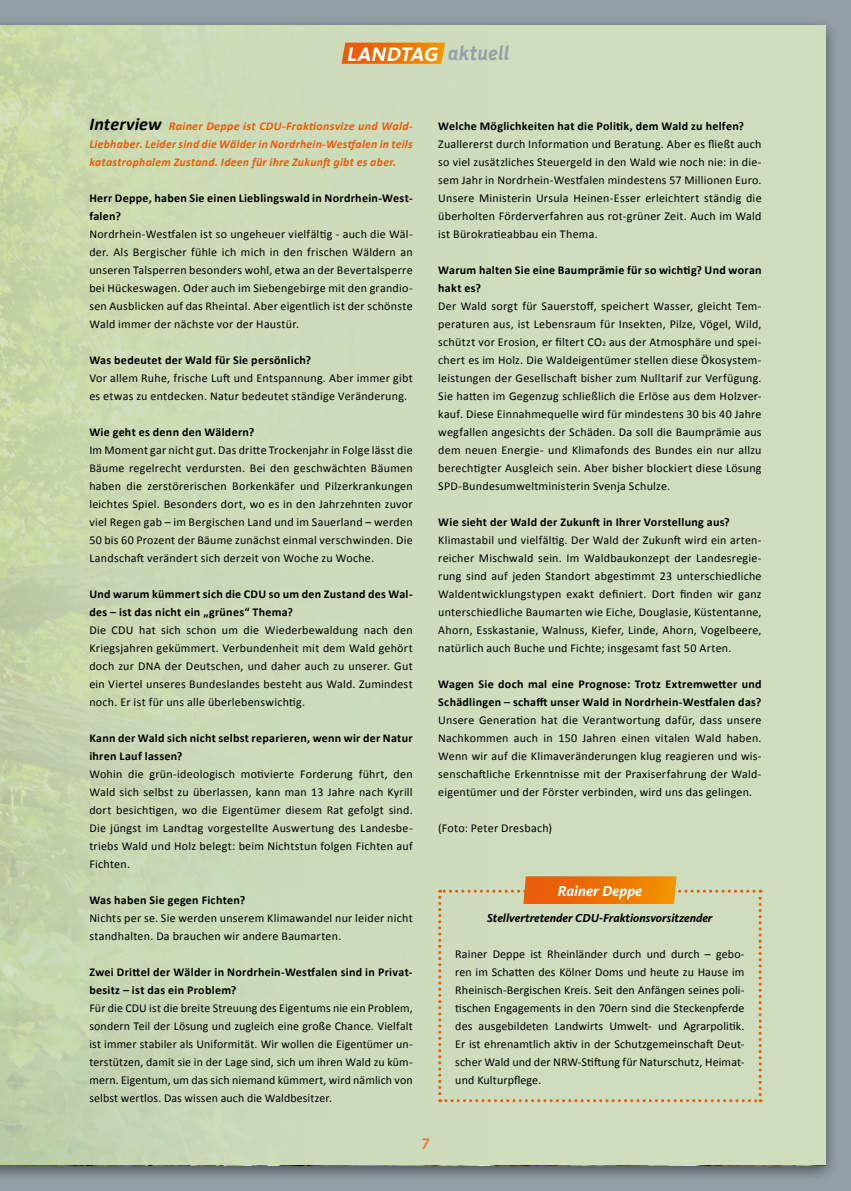
<style>
.page{position:relative;width:851px;height:1191px;background:#fff}
.page>*{position:absolute;margin:0;border:0;box-sizing:border-box;transform-origin:0 0}
.t1{font:italic 700 20.4px "CDU Kievit Tab";color:#fff}
.t2{font:italic 700 15px "CDU Kievit Tab";color:#fff}
.t3{font:italic 700 15px "CDU Skopex";color:#ea5b0b}
.t4{font:12px/18px "Calibri";letter-spacing:.02em;color:#000;text-align:justify}
.t5{font:700 12px/18px "Calibri";letter-spacing:.025em;color:#000}
.t6{font:italic 700 12px/18px "Calibri";letter-spacing:.025em;color:#ea5b0b;text-align:justify}
.t7{font:italic 700 12px "CDU Kievit Tab";color:#000}
.s1{font-family:"CDU Skopex";font-size:20.85px;color:#949fa7}
.s2{font-size:18px;color:#000}
.s3{font-size:7.05px}
</style>
<div class="page">
<div style="left:0;top:0;width:850px;height:1191px;background:#949fa7"></div>
<div style="left:0;top:15px;width:839px;height:1168px;background:#000;opacity:.5"></div>
<div style="left:0;top:26px;width:825px;height:1139px;background:#cdddbd"></div>
<svg style="left:341px;top:43px;width:104px;height:21px;background:#ec770d"></svg>
<svg style="left:438px;top:876px;width:323px;height:226px"></svg>
<h1 class="t1" style="left:346px;top:42px;width:165px">LANDTAG <span class="s1">aktuell</span></h1>
<p class="t6" style="left:89px;top:116px;width:325px"><span class="s2">Interview</span> Rainer Deppe ist CDU-Fraktionsvize und Wald-Liebhaber. Leider sind die Wälder in Nordrhein-Westfalen in teils katastrophalem Zustand. Ideen für ihre Zukunft gibt es aber.</p>
<p class="t5" style="left:89px;top:189px;width:325px">Herr Deppe, haben Sie einen Lieblingswald in Nordrhein-West&shy;falen?</p>
<p class="t4" style="left:89px;top:225px;width:325px">Nordrhein-Westfalen ist so ungeheuer vielfältig - auch die Wäl&shy;der. Als Bergischer fühle ich mich in den frischen Wäldern an unseren Talsperren besonders wohl, etwa an der Bevertalsperre bei Hückeswagen. Oder auch im Siebengebirge mit den grandio&shy;sen Ausblicken auf das Rheintal. Aber eigentlich ist der schönste Wald immer der nächste vor der Haustür.</p>
<p class="t5" style="left:89px;top:351px;width:223px">Was bedeutet der Wald für Sie persönlich?</p>
<p class="t4" style="left:89px;top:369px;width:325px">Vor allem Ruhe, frische Luft und Entspannung. Aber immer gibt es etwas zu entdecken. Natur bedeutet ständige Veränderung.</p>
<p class="t5" style="left:89px;top:423px;width:166px">Wie geht es denn den Wäldern?</p>
<p class="t4" style="left:89px;top:441px;width:325px">Im Moment gar nicht gut. Das dritte Trockenjahr in Folge lässt die Bäume regelrecht verdursten. Bei den geschwächten Bäumen haben die zerstörerischen Borkenkäfer und Pilzerkrankungen leichtes Spiel. Besonders dort, wo es in den Jahrzehnten zuvor viel Regen gab – im Bergischen Land und im Sauerland – werden 50 bis 60 Prozent der Bäume zunächst einmal verschwinden. Die Landschaft verändert sich derzeit von Woche zu Woche.</p>
<p class="t5" style="left:89px;top:585px;width:325px">Und warum kümmert sich die CDU so um den Zustand des Wal&shy;des – ist das nicht ein „grünes“ Thema?</p>
<p class="t4" style="left:89px;top:621px;width:325px">Die CDU hat sich schon um die Wiederbewaldung nach den Kriegsjahren gekümmert. Verbundenheit mit dem Wald gehört doch zur DNA der Deutschen, und daher auch zu unserer. Gut ein Viertel unseres Bundeslandes besteht aus Wald. Zumindest noch. Er ist für uns alle überlebenswichtig.</p>
<p class="t5" style="left:89px;top:729px;width:325px">Kann der Wald sich nicht selbst reparieren, wenn wir der Natur ihren Lauf lassen?</p>
<p class="t4" style="left:89px;top:765px;width:325px">Wohin die grün-ideologisch motivierte Forderung führt, den Wald sich selbst zu überlassen, kann man 13 Jahre nach Kyrill dort besichtigen, wo die Eigentümer diesem Rat gefolgt sind.<br>Die jüngst im Landtag vorgestellte Auswertung des Landesbe&shy;triebs Wald und Holz belegt: beim Nichtstun folgen Fichten auf Fichten.</p>
<p class="t5" style="left:89px;top:891px;width:157px">Was haben Sie gegen Fichten?</p>
<p class="t4" style="left:89px;top:909px;width:325px">Nichts per se. Sie werden unserem Klimawandel nur leider nicht standhalten. Da brauchen wir andere Baumarten.</p>
<p class="t5" style="left:89px;top:963px;width:325px">Zwei Drittel der Wälder in Nordrhein-Westfalen sind in Privat&shy;besitz – ist das ein Problem?</p>
<p class="t4" style="left:89px;top:999px;width:325px">Für die CDU ist die breite Streuung des Eigentums nie ein Problem, sondern Teil der Lösung und zugleich eine große Chance. Vielfalt ist immer stabiler als Uniformität. Wir wollen die Eigentümer un&shy;terstützen, damit sie in der Lage sind, sich um ihren Wald zu küm&shy;mern. Eigentum, um das sich niemand kümmert, wird nämlich von selbst wertlos. Das wissen auch die Waldbesitzer.</p>
<p class="t5" style="left:438px;top:117px;width:307px">Welche Möglichkeiten hat die Politik, dem Wald zu helfen?</p>
<p class="t4" style="left:438px;top:135px;width:325px">Zuallererst durch Information und Beratung. Aber es fließt auch so viel zusätzliches Steuergeld in den Wald wie noch nie: in die&shy;sem Jahr in Nordrhein-Westfalen mindestens 57 Millionen Euro.<br>Unsere Ministerin Ursula Heinen-Esser erleichtert ständig die überholten Förderverfahren aus rot-grüner Zeit. Auch im Wald ist Bürokratieabbau ein Thema.</p>
<p class="t5" style="left:438px;top:261px;width:325px">Warum halten Sie eine Baumprämie für so wichtig? Und woran hakt es?</p>
<p class="t4" style="left:438px;top:297px;width:325px">Der Wald sorgt für Sauerstoff, speichert Wasser, gleicht Tem&shy;peraturen aus, ist Lebensraum für Insekten, Pilze, Vögel, Wild, schützt vor Erosion, er filtert CO<span class="s3">2</span> aus der Atmosphäre und spei&shy;chert es im Holz. Die Waldeigentümer stellen diese Ökosystem&shy;leistungen der Gesellschaft bisher zum Nulltarif zur Verfügung.<br>Sie hatten im Gegenzug schließlich die Erlöse aus dem Holzver&shy;kauf. Diese Einnahmequelle wird für mindestens 30 bis 40 Jahre wegfallen angesichts der Schäden. Da soll die Baumprämie aus dem neuen Energie- und Klimafonds des Bundes ein nur allzu berechtigter Ausgleich sein. Aber bisher blockiert diese Lösung SPD-Bundesumweltministerin Svenja Schulze.</p>
<p class="t5" style="left:438px;top:513px;width:293px">Wie sieht der Wald der Zukunft in Ihrer Vorstellung aus?</p>
<p class="t4" style="left:438px;top:531px;width:325px">Klimastabil und vielfältig. Der Wald der Zukunft wird ein arten&shy;reicher Mischwald sein. Im Waldbaukonzept der Landesregie&shy;rung sind auf jeden Standort abgestimmt 23 unterschiedliche Waldentwicklungstypen exakt definiert. Dort finden wir ganz unterschiedliche Baumarten wie Eiche, Douglasie, Küstentanne, Ahorn, Esskastanie, Walnuss, Kiefer, Linde, Ahorn, Vogelbeere, natürlich auch Buche und Fichte; insgesamt fast 50 Arten.</p>
<p class="t5" style="left:438px;top:675px;width:325px">Wagen Sie doch mal eine Prognose: Trotz Extremwetter und<br>Schädlingen – schafft unser Wald in Nordrhein-Westfalen das?</p>
<p class="t4" style="left:438px;top:711px;width:325px">Unsere Generation hat die Verantwortung dafür, dass unsere Nachkommen auch in 150 Jahren einen vitalen Wald haben.<br>Wenn wir auf die Klimaveränderungen klug reagieren und wis&shy;senschaftliche Erkenntnisse mit der Praxiserfahrung der Wald&shy;eigentümer und der Förster verbinden, wird uns das gelingen.</p>
<p class="t4" style="left:438px;top:819px;width:115px">(Foto: Peter Dresbach)</p>
<p class="t2" style="left:557px;top:881px;width:86px">Rainer Deppe</p>
<p class="t7" style="left:487px;top:911px;width:227px">Stellvertretender CDU-Fraktionsvorsitzender</p>
<p class="t4" style="left:455px;top:945px;width:291px">Rainer Deppe ist Rheinländer durch und durch – gebo&shy;ren im Schatten des Kölner Doms und heute zu Hause im Rheinisch-Bergischen Kreis. Seit den Anfängen seines poli&shy;tischen Engagements in den 70ern sind die Steckenpferde des ausgebildeten Landwirts Umwelt- und Agrarpolitik.<br>Er ist ehrenamtlich aktiv in der Schutzgemeinschaft Deut&shy;scher Wald und der NRW-Stiftung für Naturschutz, Heimat&shy;und Kulturpflege.</p>
<p class="t3" style="left:422px;top:1134px;width:8px">7</p>
</div>
